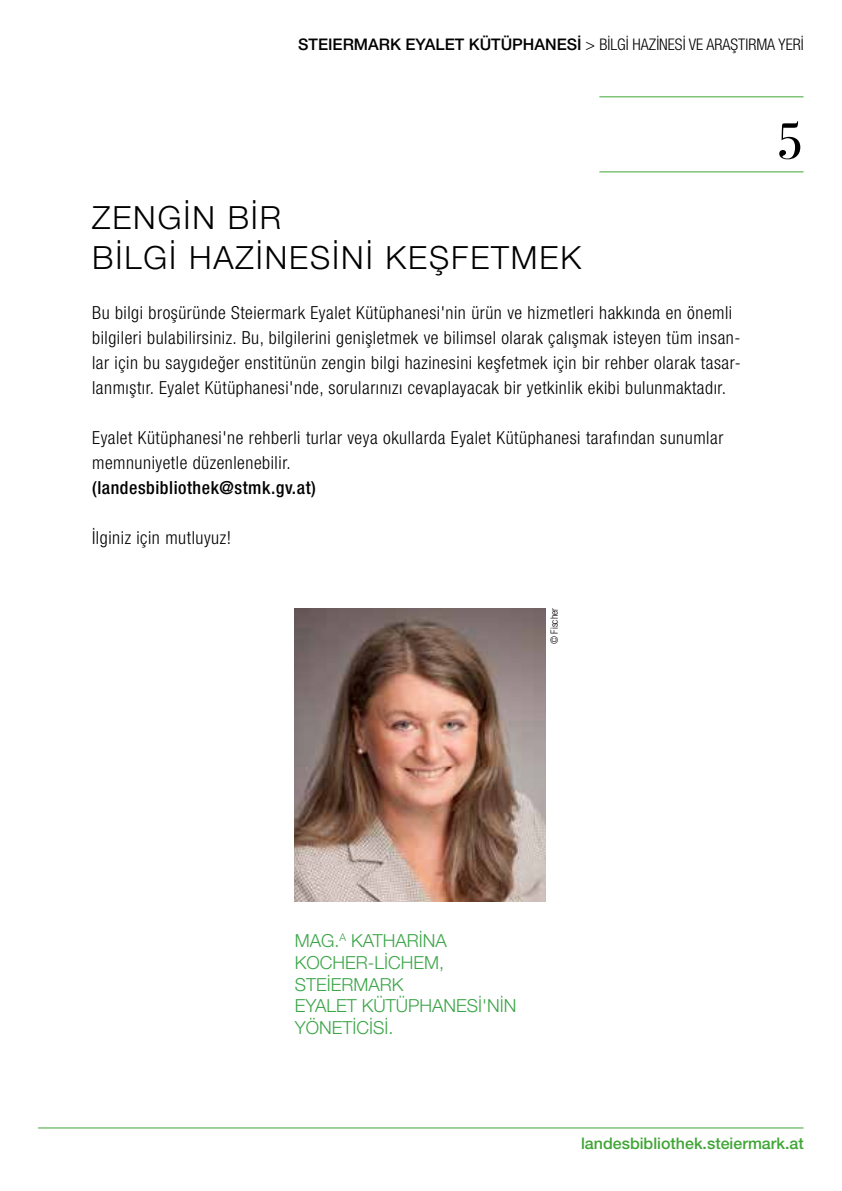
<style>
.page{position:relative;width:842px;height:1191px;background:#fff}
.page>*{position:absolute;margin:0;border:0;box-sizing:border-box;transform-origin:0 0}
.t1{font:51px "Bodoni Svty Two ITCTT";color:#000}
.t2{font:300 32px/40px "Helvetica Neue LT Pro";letter-spacing:.06em;color:#000}
.t3{font:300 condensed 18px/25px "Helvetica Neue LT Pro";letter-spacing:.03em;color:#000}
.t4{font:300 18px/21.6px "Helvetica Neue LT Pro";color:#3ca548}
.t5{font:500 condensed 18px "Helvetica Neue LT Pro";letter-spacing:.03em;color:#000}
.t6{font:300 condensed 16px "Helvetica Neue LT Pro";color:#000}
.t7{font:500 16px "Helvetica Neue LT Pro";color:#3fa535}
.t8{font:300 condensed 10px "Helvetica Neue LT Pro";color:#000}
.s1{font-weight:500;font-stretch:normal}
.s2{font-stretch:normal}
</style>
<div class="page">
<hr style="left:38px;top:1127px;width:765px;height:1px;background:#3fa535">
<hr style="left:599px;top:96px;width:204px;height:1px;background:#3fa535">
<hr style="left:599px;top:171px;width:204px;height:1px;background:#3fa535">
<img style="left:295px;top:608px;width:251px;height:293px">
<p class="t6" style="left:298px;top:35px;width:507px"><span class="s1">STEIERMARK EYALET KÜTÜPHANESİ</span> <span class="s2">&gt;</span> BİLGİ HAZİNESİ VE ARAŞTIRMA YERİ</p>
<h2 class="t2" style="left:92px;top:197px;width:490px">ZENGİN BİR<br>BİLGİ HAZİNESİNİ KEŞFETMEK</h2>
<p class="t3" style="left:92px;top:300px;width:650px">Bu bilgi broşüründe Steiermark Eyalet Kütüphanesi'nin ürün ve hizmetleri hakkında en önemli bilgileri bulabilirsiniz. Bu, bilgilerini genişletmek ve bilimsel olarak çalışmak isteyen tüm insan&shy;lar için bu saygıdeğer enstitünün zengin bilgi hazinesini keşfetmek için bir rehber olarak tasar&shy;lanmıştır. Eyalet Kütüphanesi'nde, sorularınızı cevaplayacak bir yetkinlik ekibi bulunmaktadır.</p>
<p class="t3" style="left:92px;top:425px;width:633px">Eyalet Kütüphanesi'ne rehberli turlar veya okullarda Eyalet Kütüphanesi tarafından sunumlar memnuniyetle düzenlenebilir.</p>
<p class="t5" style="left:92px;top:477px;width:225px">(landesbibliothek@stmk.gv.at)</p>
<p class="t3" style="left:92px;top:525px;width:140px">İlginiz için mutluyuz!</p>
<p class="t8" style="left:548px;top:644px;width:37px;rotate:-90deg">© Fischer</p>
<h1 class="t1" style="left:776px;top:100px;width:29px">5</h1>
<p class="t4" style="left:295px;top:929px;width:223px">MAG.<sup>A</sup> KATHARINA<br>KOCHER-LICHEM,<br>STEIERMARK<br>EYALET KÜTÜPHANESI'NIN<br>YÖNETICISI.</p>
<p class="t7" style="left:581px;top:1133px;width:224px">landesbibliothek.steiermark.at</p>
</div>
